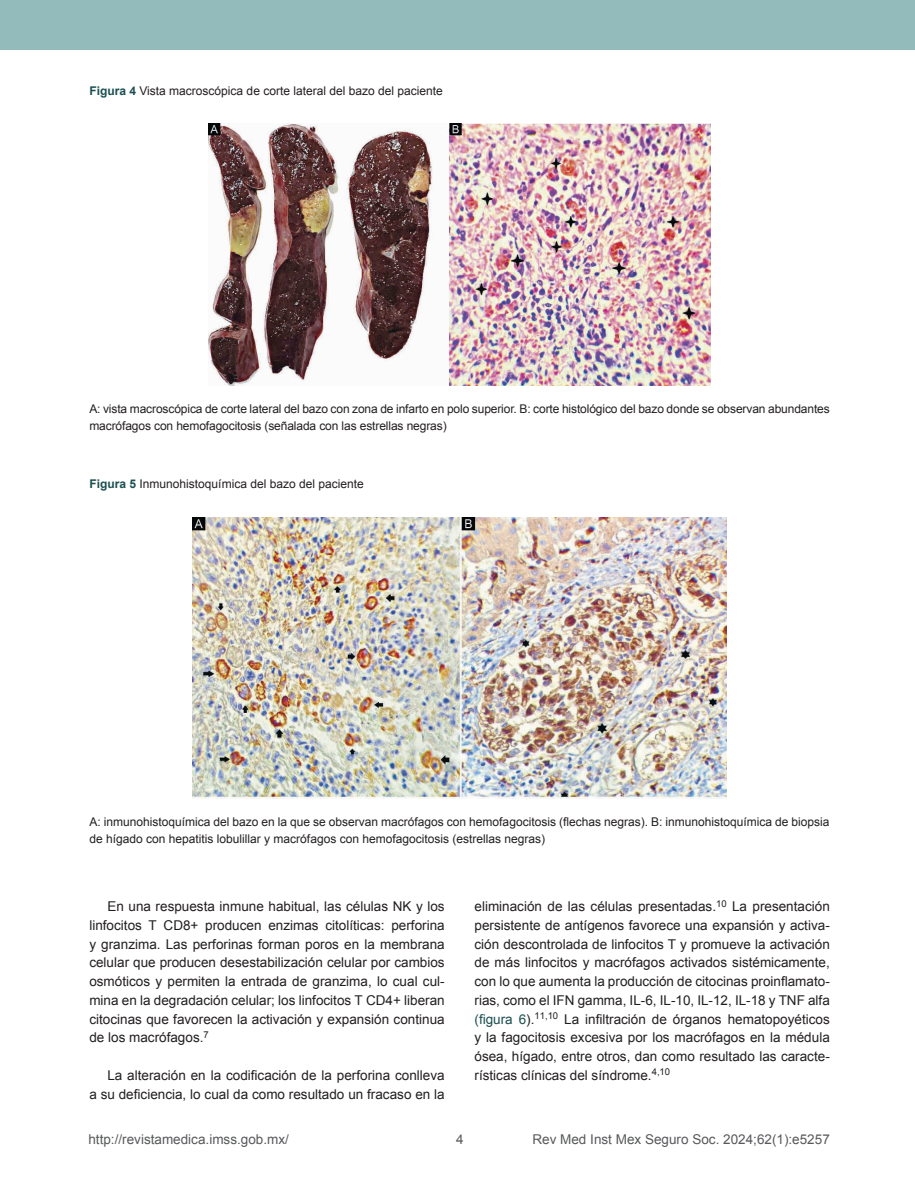
<style>
.page{position:relative;width:915px;height:1191px;background:#fff}
.page>*{position:absolute;margin:0;border:0;box-sizing:border-box;transform-origin:0 0}
.t1{font:13.5px/18.8px "Arial";color:#231f20;text-align:justify}
.t2{font:13.5px "Arial";color:#58595b}
.t3{font:12px/16.5px "Arial";color:#231f20}
.s1{font-weight:700;color:#1c4f4f}
.s2{color:#1c4f4f}
</style>
<div class="page">
<div style="left:0;top:0;width:914px;height:50px;background:#93bbbb"></div>
<img style="left:208px;top:123px;width:502px;height:263px">
<img style="left:192px;top:517px;width:534px;height:281px">
<p class="t3" style="left:89px;top:82px;width:355px"><span class="s1">Figura 4</span> Vista macroscópica de corte lateral del bazo del paciente</p>
<p class="t3" style="left:89px;top:401px;width:741px">A: vista macroscópica de corte lateral del bazo con zona de infarto en polo superior. B: corte histológico del bazo donde se observan abundantes macrófagos con hemofagocitosis (señalada con las estrellas negras)</p>
<p class="t3" style="left:89px;top:476px;width:276px"><span class="s1">Figura 5</span> Inmunohistoquímica del bazo del paciente</p>
<p class="t3" style="left:89px;top:813px;width:741px">A: inmunohistoquímica del bazo en la que se observan macrófagos con hemofagocitosis (flechas negras). B: inmunohistoquímica de biopsia de hígado con hepatitis lobulillar y macrófagos con hemofagocitosis (estrellas negras)</p>
<p class="t1" style="left:89px;top:897px;width:357px;text-indent:18px">En una respuesta inmune habitual, las células NK y los linfocitos T CD8+ producen enzimas citolíticas: perforina y granzima. Las perforinas forman poros en la membrana celular que producen desestabilización celular por cambios osmóticos y permiten la entrada de granzima, lo cual cul&shy;mina en la degradación celular; los linfocitos T CD4+ liberan citocinas que favorecen la activación y expansión continua de los macrófagos.<sup>7</sup></p>
<p class="t1" style="left:89px;top:1066px;width:357px;text-align:right">La alteración en la codificación de la perforina conlleva<br>a su deficiencia, lo cual da como resultado un fracaso en la</p>
<p class="t1" style="left:474px;top:897px;width:357px">eliminación de las células presentadas.<sup>10</sup> La presentación persistente de antígenos favorece una expansión y activa&shy;ción descontrolada de linfocitos T y promueve la activación de más linfocitos y macrófagos activados sistémicamente, con lo que aumenta la producción de citocinas proinflamato&shy;rias, como el IFN gamma, IL-6, IL-10, IL-12, IL-18 y TNF alfa <span class="s2">(figura 6</span>).<sup>11,10</sup> La infiltración de órganos hematopoyéticos y la fagocitosis excesiva por los macrófagos en la médula ósea, hígado, entre otros, dan como resultado las caracte&shy;rísticas clínicas del síndrome.<sup>4,10</sup></p>
<p class="t2" style="left:88px;top:1130px;width:202px">http://revistamedica.imss.gob.mx/</p>
<p class="t2" style="left:456px;top:1130px;width:9px">4</p>
<p class="t2" style="left:532px;top:1130px;width:299px">Rev Med Inst Mex Seguro Soc. 2024;62(1):e5257</p>
</div>
